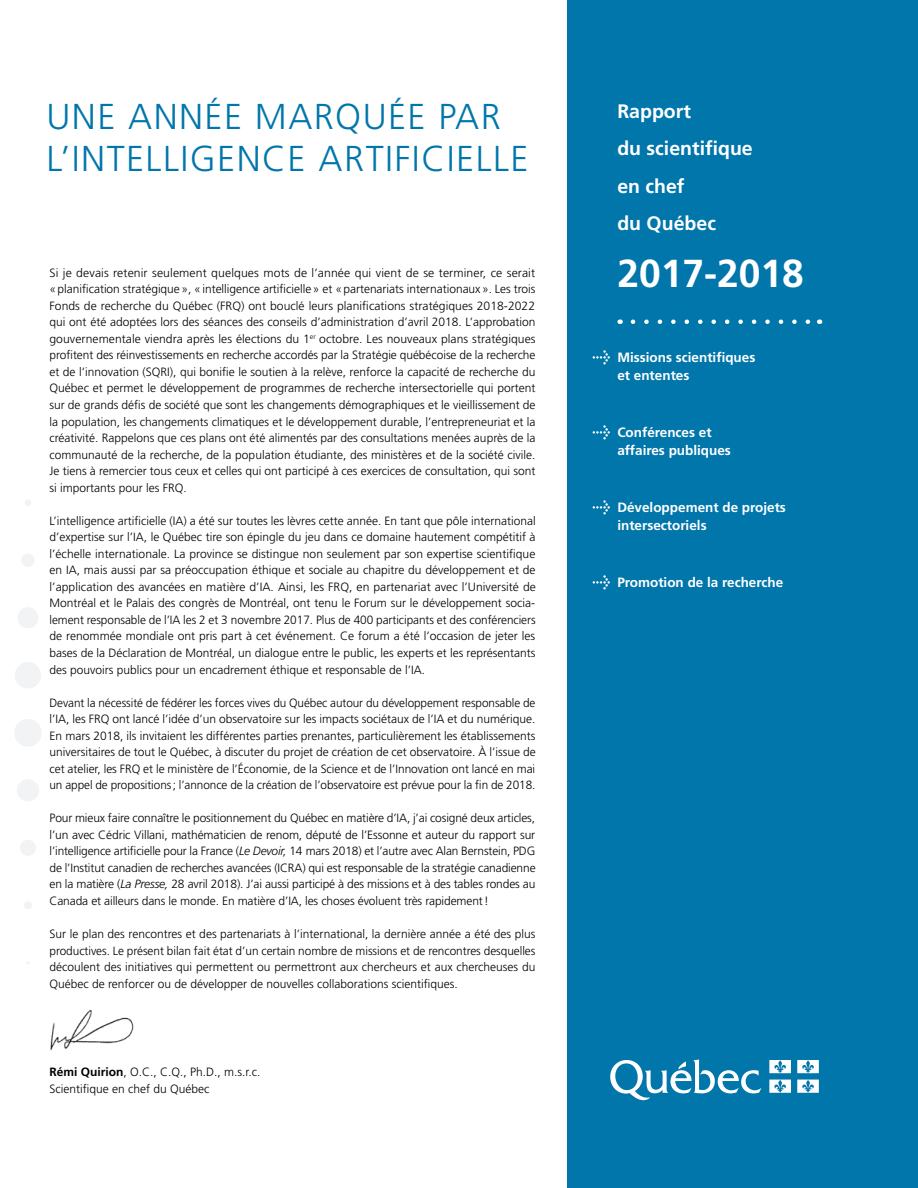
<style>
.page{position:relative;width:918px;height:1188px;background:#fff}
.page>*{position:absolute;margin:0;border:0;box-sizing:border-box;transform-origin:0 0}
.t1{font:700 39px "Frutiger LT Std";color:#fff}
.t2{font:300 36px/42px "Frutiger LT Std";letter-spacing:.04em;color:#0076ab}
.t3{font:700 19.5px/37.5px "Frutiger LT Std";color:#fff}
.t4{font:700 13.5px/18.8px "Frutiger LT Std";color:#fff}
.t5{font:300 12px/16.5px "Frutiger LT Std";color:#000;text-align:justify}
.s1{font-style:italic}
.s2{font-weight:700}
</style>
<div class="page">
<div style="left:567px;top:0;width:351px;height:1188px;background:#0076ab"></div>
<svg style="left:633px;top:320px;width:178px;height:4px"></svg>
<svg style="left:593px;top:350px;width:17px;height:15px"></svg>
<svg style="left:593px;top:425px;width:17px;height:15px"></svg>
<svg style="left:593px;top:500px;width:17px;height:15px"></svg>
<svg style="left:593px;top:575px;width:17px;height:15px"></svg>
<div style="left:24px;top:901px;width:8px;height:8px;background:#f2f3f4;border-radius:50%"></div>
<div style="left:20px;top:840px;width:16px;height:16px;background:#f2f3f4;border-radius:50%"></div>
<div style="left:17px;top:779px;width:22px;height:22px;background:#f2f3f4;border-radius:50%"></div>
<div style="left:14px;top:719px;width:28px;height:28px;background:#f2f3f4;border-radius:50%"></div>
<div style="left:15px;top:662px;width:26px;height:26px;background:#f2f3f4;border-radius:50%"></div>
<div style="left:17px;top:607px;width:21px;height:21px;background:#f2f3f4;border-radius:50%"></div>
<div style="left:21px;top:554px;width:14px;height:13px;background:#f2f3f4;border-radius:50%"></div>
<div style="left:25px;top:499px;width:6px;height:7px;background:#f2f3f4;border-radius:50%"></div>
<svg style="left:610px;top:1059px;width:151px;height:42px"></svg>
<svg style="left:769px;top:1060px;width:22px;height:13px"></svg>
<svg style="left:797px;top:1060px;width:22px;height:13px"></svg>
<svg style="left:769px;top:1080px;width:22px;height:13px"></svg>
<svg style="left:797px;top:1080px;width:22px;height:13px"></svg>
<img style="left:50px;top:1009px;width:84px;height:42px">
<h2 class="t2" style="left:46px;top:96px;width:484px">UNE ANNÉE MARQUÉE PAR<br>L’INTELLIGENCE ARTIFICIELLE</h2>
<p class="t5" style="left:50px;top:265px;width:488px">Si je devais retenir seulement quelques mots de l’année qui vient de se terminer, ce serait « -planification stratégique», «intelligence artificielle» et «partenariats internationaux». Les trois Fonds de recherche du Québec (FRQ) ont bouclé leurs planifications stratégiques 2018-2022 qui ont été adoptées lors des séances des conseils d’administration d’avril 2018. L’approbation gouvernementale viendra après les élections du 1<sup>er</sup> octobre. Les nouveaux plans stratégiques profitent des réinvestissements en recherche accordés par la Stratégie québécoise de la recherche et de l’innovation (SQRI), qui bonifie le soutien à la relève, renforce la capacité de recherche du Québec et permet le développement de programmes de recherche intersectorielle qui portent sur de grands défis de société que sont les changements démographiques et le vieillissement de la population, les changements climatiques et le développement durable, l’entrepreneuriat et la créativité. Rappelons que ces plans ont été alimentés par des consultations menées auprès de la communauté de la recherche, de la population étudiante, des ministères et de la société civile.<br>Je tiens à remercier tous ceux et celles qui ont participé à ces exercices de consultation, qui sont si importants pour les FRQ.</p>
<p class="t5" style="left:50px;top:513px;width:488px;text-align:left">L’intelligence artificielle (IA) a été sur toutes les lèvres cette année. En tant que pôle international d’expertise sur l’IA, le Québec tire son épingle du jeu dans ce domaine hautement compétitif à l’échelle internationale. La province se distingue non seulement par son expertise scientifique en IA, mais aussi par sa préoccupation éthique et sociale au chapitre du développement et de l’application des avancées en matière d’IA. Ainsi, les FRQ, en partenariat avec l’Université de Montréal et le Palais des congrès de Montréal, ont tenu le Forum sur le développement socia&shy;lement responsable de l’IA les 2 et 3 novembre 2017. Plus de 400 participants et des conférenciers de renommée mondiale ont pris part à cet événement. Ce forum a été l’occasion de jeter les bases de la Déclaration de Montréal, un dialogue entre le public, les experts et les représentants des pouvoirs publics pour un encadrement éthique et responsable de l’IA.</p>
<p class="t5" style="left:50px;top:694px;width:488px">Devant la nécessité de fédérer les forces vives du Québec autour du développement responsable de l’IA, les FRQ ont lancé l’idée d’un observatoire sur les impacts sociétaux de l’IA et du numérique.<br>En mars 2018, ils invitaient les différentes parties prenantes, particulièrement les établissements universitaires de tout le Québec, à discuter du projet de création de cet observatoire. À l’issue de cet atelier, les FRQ et le ministère de l’Économie, de la Science et de l’Innovation ont lancé en mai un appel de propositions; l’annonce de la création de l’observatoire est prévue pour la fin de 2018.</p>
<p class="t5" style="left:50px;top:810px;width:488px">Pour mieux faire connaître le positionnement du Québec en matière d’IA, j’ai cosigné deux articles, l’un avec Cédric Villani, mathématicien de renom, député de l’Essonne et auteur du rapport sur l’intelligence artificielle pour la France (<span class="s1">Le Devoir,</span> 14 mars 2018) et l’autre avec Alan Bernstein, PDG de l’Institut canadien de recherches avancées (ICRA) qui est responsable de la stratégie canadienne en la matière (<span class="s1">La Presse,</span> 28 avril 2018). J’ai aussi participé à des missions et à des tables rondes au Canada et ailleurs dans le monde. En matière d’IA, les choses évoluent très rapidement!</p>
<p class="t5" style="left:50px;top:926px;width:488px">Sur le plan des rencontres et des partenariats à l’international, la dernière année a été des plus productives. Le présent bilan fait état d’un certain nombre de missions et de rencontres desquelles découlent des initiatives qui permettent ou permettront aux chercheurs et aux chercheuses du Québec de renforcer ou de développer de nouvelles collaborations scientifiques.</p>
<p class="t5" style="left:50px;top:1064px;width:212px"><span class="s2">Rémi Quirion</span>, O.C., C.Q., Ph.D., m.s.r.c.<br>Scientifique en chef du Québec</p>
<h3 class="t3" style="left:617px;top:92px;width:137px">Rapport<br>du scientifique en chef<br>du Québec</h3>
<h1 class="t1" style="left:617px;top:250px;width:188px">2017-2018</h1>
<p class="t4" style="left:617px;top:348px;width:139px">Missions scientifiques et ententes</p>
<p class="t4" style="left:617px;top:423px;width:115px">Conférences et affaires publiques</p>
<p class="t4" style="left:617px;top:498px;width:170px">Développement de projets intersectoriels</p>
<p class="t4" style="left:617px;top:573px;width:167px">Promotion de la recherche</p>
</div>
